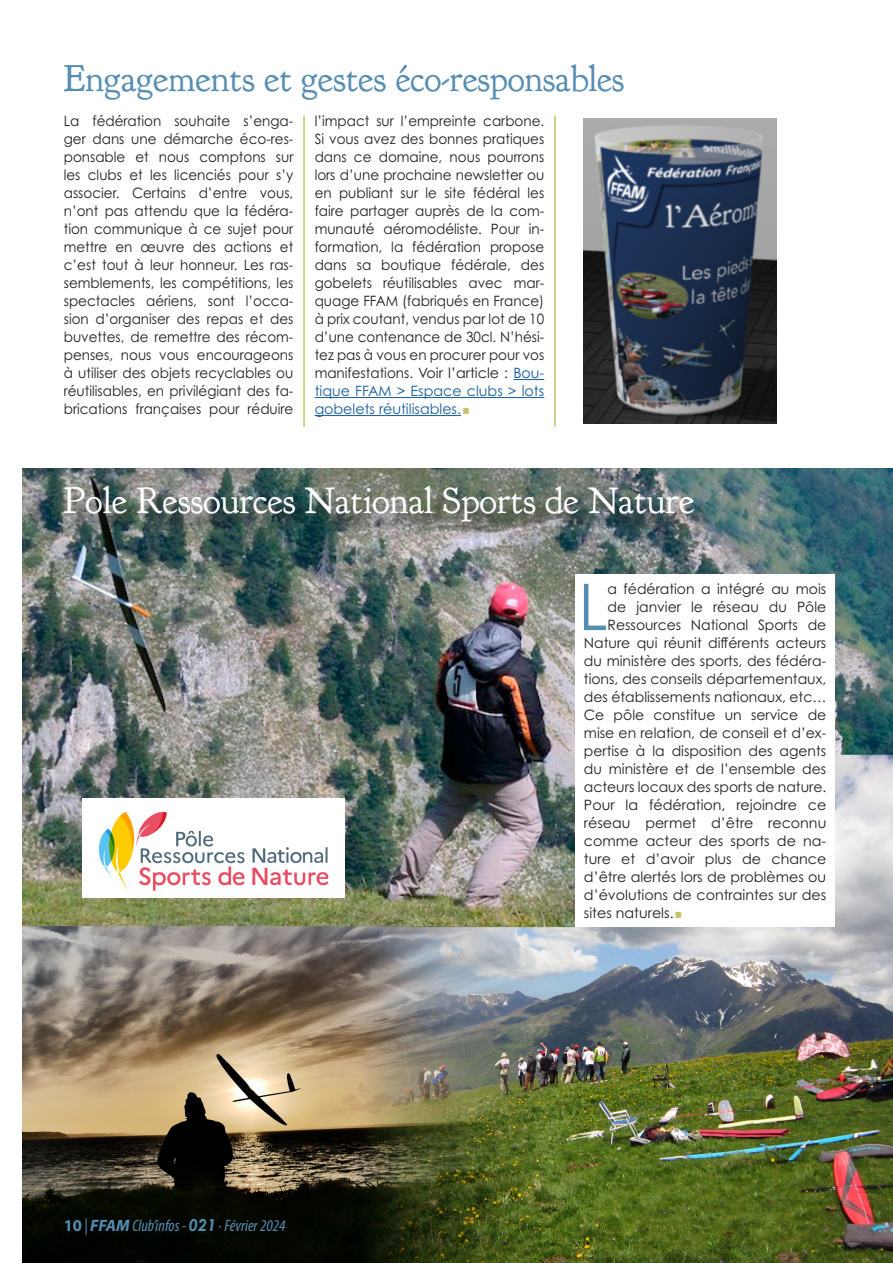
<style>
.page{position:relative;width:893px;height:1263px;background:#fff}
.page>*{position:absolute;margin:0;border:0;box-sizing:border-box;transform-origin:0 0}
.standard_lettrine{font:64.35px "Century Gothic Pro";color:#558db3}
.TITRE_CGFFAM{font:37.5px "Goudy Bookletter 1911";color:#fff}
.TITRE_CGFFAM-2{font:37.5px "Goudy Bookletter 1911";color:#558db3}
.t1{font:italic condensed 16.5px "Myriad Pro";color:#558db3}
.standard_lettrine-2{font:14.25px/18px "Century Gothic Pro";color:#231f20;text-align:justify;scale:.95 1}
.standard_lettrine-3{font:14.25px/18px "Century Gothic Pro";color:#231f20;text-align:justify}
.s1{color:#175d9e}
.s2{font-weight:700;font-style:normal;font-stretch:normal}
.s3{font-weight:700;font-stretch:normal}
.s4{font-family:"Century Gothic Pro";font-weight:700;font-stretch:normal}
</style>
<div class="page">
<hr style="left:513px;top:379px;width:31px;height:1px;background:#175d9e">
<hr style="left:315px;top:397px;width:229px;height:1px;background:#175d9e">
<hr style="left:315px;top:415px;width:146px;height:1px;background:#175d9e">
<img style="left:584px;top:119px;width:193px;height:305px">
<hr style="left:304px;top:116px;width:1px;height:311px;background:#c8c369">
<hr style="left:555px;top:116px;width:1px;height:311px;background:#c8c369">
<img style="left:22px;top:469px;width:871px;height:458px">
<img style="left:208px;top:755px;width:685px;height:508px">
<img style="left:22px;top:927px;width:564px;height:336px">
<div style="left:575px;top:574px;width:260px;height:353px;background:#fff"></div>
<img style="left:83px;top:799px;width:261px;height:98px">
<div style="left:67px;top:489px;width:644px;height:52px;background:#231f20;opacity:.75"></div>
<p class="TITRE_CGFFAM-2" style="left:64px;top:55px;width:562px">Engagements et gestes éco-responsables</p>
<p class="standard_lettrine-2" style="left:64px;top:112px;width:243px">La fédération souhaite s’enga&shy;ger dans une démarche éco-res&shy;ponsable et nous comptons sur les clubs et les licenciés pour s’y associer. Certains d’entre vous, n’ont pas attendu que la fédéra&shy;tion communique à ce sujet pour mettre en œuvre des actions et c’est tout à leur honneur. Les ras&shy;semblements, les compétitions, les spectacles aériens, sont l’occa&shy;sion d’organiser des repas et des buvettes, de remettre des récom&shy;penses, nous vous encourageons à utiliser des objets recyclables ou réutilisables, en privilégiant des fa&shy;brications françaises pour réduire</p>
<p class="standard_lettrine-2" style="left:315px;top:112px;width:243px">l’impact sur l’empreinte carbone.<br>Si vous avez des bonnes pratiques dans ce domaine, nous pourrons lors d’une prochaine newsletter ou en publiant sur le site fédéral les faire partager auprès de la com&shy;munauté aéromodéliste. Pour in&shy;formation, la fédération propose dans sa boutique fédérale, des gobelets réutilisables avec mar&shy;quage FFAM (fabriqués en France) à prix coutant, vendus par lot de 10 d’une contenance de 30cl. N’hési&shy;tez pas à vous en procurer pour vos manifestations. Voir l’article : <span class="s1">Bou&shy;tique FFAM &gt; Espace clubs &gt; lots gobelets réutilisables.</span></p>
<p class="TITRE_CGFFAM" style="left:64px;top:477px;width:632px">Pole Ressources National Sports de Nature</p>
<p class="t1" style="left:64px;top:1216px;width:223px"><span class="s2">10</span> | <span class="s3">FFAM</span> Club’infos - <span class="s4">021</span> · Février 2024</p>
<p class="standard_lettrine-3" style="left:584px;top:580px;width:244px;text-align:right">a fédération a intégré au mois<br>de janvier le réseau du Pôle Ressources National Sports de Nature qui réunit différents acteurs du ministère des sports, des fédéra&shy;tions, des conseils départementaux, des établissements nationaux, etc…</p>
<p class="standard_lettrine-3" style="left:584px;top:706px;width:244px">Ce pôle constitue un service de mise en relation, de conseil et d’ex&shy;pertise à la disposition des agents du ministère et de l’ensemble des acteurs locaux des sports de nature.</p>
<p class="standard_lettrine-3" style="left:584px;top:796px;width:244px">Pour la fédération, rejoindre ce réseau permet d’être reconnu comme acteur des sports de na&shy;ture et d’avoir plus de chance d’être alertés lors de problèmes ou d’évolutions de contraintes sur des sites naturels.</p>
<p class="standard_lettrine" style="left:578px;top:568px;width:31px">L</p>
</div>
